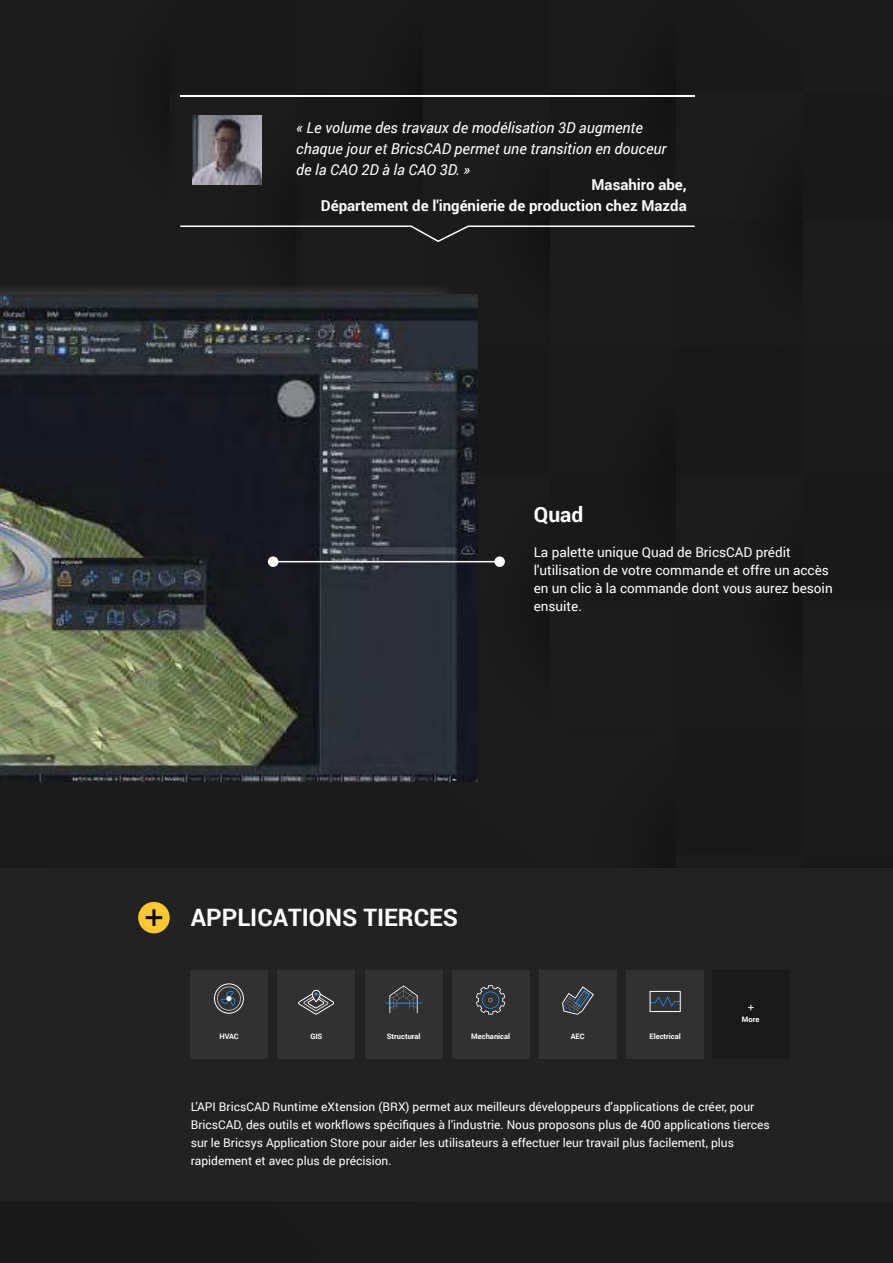
<style>
.page{position:relative;width:893px;height:1263px;background:#1b1b1b}
.page>*{position:absolute;margin:0;border:0;box-sizing:border-box;transform-origin:0 0}
.t1{font:700 24px "Roboto";color:#fff}
.t2{font:700 21px "Roboto";color:#fff}
.t3{font:italic 15px/21px "Roboto";color:#fff}
.t4{font:700 15px/21px "Roboto";color:#fff;text-align:right}
.t5{font:13.5px/18px "Roboto";color:#fff}
.t6{font:12px/18px "Roboto";color:#fff}
.t7{font:700 7.5px "Roboto";color:#fff}
</style>
<div class="page">
<div style="left:0;top:868px;width:893px;height:333px;background:#222"></div>
<img style="left:0;top:281px;width:460px;height:503px">
<div style="left:138px;top:902px;width:32px;height:31px;background:#ffc82e;border-radius:16px"></div>
<hr style="left:152px;top:909px;width:3px;height:17px;background:#000">
<hr style="left:146px;top:916px;width:16px;height:3px;background:#000">
<div style="left:191px;top:970px;width:77px;height:88px;background:#313131"></div>
<div style="left:214px;top:983px;width:30px;height:31px;border:1px solid #fff;border-radius:50%"></div>
<div style="left:217px;top:987px;width:24px;height:23px;border:1px solid #fff;border-radius:50%"></div>
<svg style="left:221px;top:991px;width:15px;height:15px"></svg>
<div style="left:278px;top:970px;width:77px;height:88px;background:#313131"></div>
<svg style="left:298px;top:989px;width:37px;height:26px"></svg>
<div style="left:365px;top:970px;width:77px;height:88px;background:#313131"></div>
<svg style="left:389px;top:985px;width:29px;height:28px"></svg>
<hr style="left:385px;top:1003px;width:37px;height:1px;background:#1992ff">
<div style="left:452px;top:970px;width:77px;height:88px;background:#313131"></div>
<svg style="left:476px;top:985px;width:29px;height:29px"></svg>
<div style="left:539px;top:970px;width:77px;height:88px;background:#313131"></div>
<svg style="left:562px;top:986px;width:32px;height:29px"></svg>
<div style="left:627px;top:970px;width:77px;height:88px;background:#313131"></div>
<div style="left:712px;top:970px;width:77px;height:88px;background:#1a1a1a"></div>
<svg style="left:748px;top:1005px;width:6px;height:5px"></svg>
<svg style="left:652px;top:996px;width:27px;height:11px"></svg>
<div style="left:650px;top:991px;width:31px;height:21px;border:1px solid #fff"></div>
<hr style="left:180px;top:95px;width:515px;height:2px;background:#fff">
<svg style="left:180px;top:225px;width:515px;height:17px;background:#2f2f2f"></svg>
<img style="left:193px;top:115px;width:69px;height:69px">
<img style="left:0;top:294px;width:478px;height:488px">
<hr style="left:275px;top:561px;width:226px;height:1px;background:#fff">
<div style="left:494px;top:556px;width:11px;height:11px;background:#fff;border-radius:5px"></div>
<div style="left:268px;top:556px;width:10px;height:11px;background:#fff;border-radius:5px"></div>
<p class="t3" style="left:296px;top:117px;width:372px">« Le volume des travaux de modélisation 3D augmente chaque jour et BricsCAD permet une transition en douceur de la CAO 2D à la CAO 3D. »</p>
<p class="t4" style="left:321px;top:174px;width:367px">Masahiro abe,<br>Département de l'ingénierie de production chez Mazda</p>
<h2 class="t2" style="left:534px;top:500px;width:51px">Quad</h2>
<p class="t5" style="left:534px;top:543px;width:301px">La palette unique Quad de BricsCAD prédit l'utilisation de votre commande et offre un accès en un clic à la commande dont vous aurez besoin ensuite.</p>
<h1 class="t1" style="left:191px;top:901px;width:269px">APPLICATIONS TIERCES</h1>
<p class="t7" style="left:742px;top:1013px;width:19px">More</p>
<p class="t7" style="left:220px;top:1031px;width:21px">HVAC</p>
<p class="t7" style="left:310px;top:1031px;width:14px">GIS</p>
<p class="t7" style="left:387px;top:1031px;width:35px">Structural</p>
<p class="t7" style="left:471px;top:1031px;width:41px">Mechanical</p>
<p class="t7" style="left:571px;top:1031px;width:15px">AEC</p>
<p class="t7" style="left:649px;top:1031px;width:33px">Electrical</p>
<p class="t6" style="left:191px;top:1097px;width:580px">L'API BricsCAD Runtime eXtension (BRX) permet aux meilleurs développeurs d'applications de créer, pour BricsCAD, des outils et workflows spécifiques à l'industrie. Nous proposons plus de 400 applications tierces sur le Bricsys Application Store pour aider les utilisateurs à effectuer leur travail plus facilement, plus rapidement et avec plus de précision.</p>
</div>
